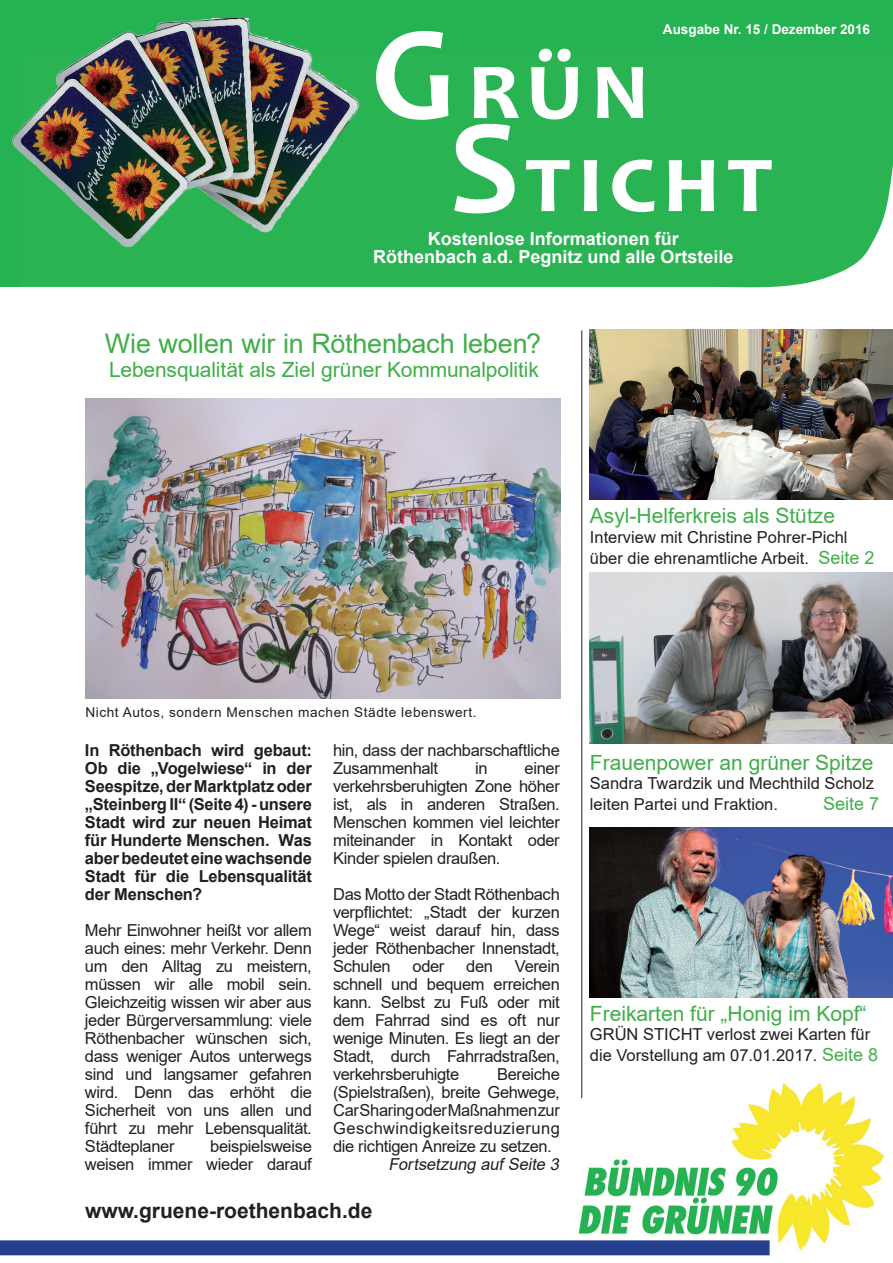
<style>
.page{position:relative;width:893px;height:1263px;background:#fff}
.page>*{position:absolute;margin:0;border:0;box-sizing:border-box;transform-origin:0 0}
.t1{font:700 97.5px/93px "Candara";letter-spacing:.08em;color:#fff}
.t2{font:27px "Arial";letter-spacing:-.005em;color:#40ae49}
.t3{font:21px "Arial";color:#40ae49}
.t4{font:700 21px "Arial";color:#231f20}
.t5{font:700 18px/18px "Arial";color:#fff;text-align:center}
.t6{font:18px "Arial";color:#40ae49}
.t7{font:16.5px/18px "Arial";letter-spacing:-.02em;color:#231f20;text-align:justify}
.t8{font:700 16.5px/18px "Arial";letter-spacing:-.015em;color:#231f20;text-align:justify}
.t9{font:16.5px/21px "Arial";color:#231f20}
.t10{font:italic 16.5px "Arial";color:#231f20}
.t11{font:13.5px "Arial";letter-spacing:.04em;color:#231f20}
.t12{font:700 13.5px "Arial";color:#fff}
.s1{font-size:135px}
.s2{font-size:18px;color:#40ae49}
</style>
<div class="page">
<img style="left:578px;top:1083px;width:306px;height:167px">
<div style="left:0;top:1240px;width:770px;height:15px;background:#253f8e"></div>
<div style="left:791px;top:0;width:102px;height:54px;background:#25b252"></div>
<div style="left:0;top:0;width:791px;height:96px;background:#25b252"></div>
<div style="left:22px;top:54px;width:871px;height:234px;background:#2ab353"></div>
<div style="left:0;top:0;width:22px;height:287px;background:#25b252"></div>
<img style="left:590px;top:329px;width:303px;height:170px">
<hr style="left:581px;top:330px;width:1px;height:768px;background:#231f20">
<img style="left:85px;top:398px;width:475px;height:300px">
<img style="left:590px;top:827px;width:303px;height:170px">
<img style="left:590px;top:573px;width:303px;height:170px">
<img style="left:13px;top:18px;width:355px;height:229px">
<p class="t12" style="left:663px;top:19px;width:209px">Ausgabe Nr. 15 / Dezember 2016</p>
<h1 class="t1" style="left:449px;top:39px;width:325px;text-indent:-78px"><span class="s1">G</span>rün<br><span class="s1">S</span>ticht</h1>
<p class="t5" style="left:373px;top:230px;width:362px">Kostenlose Informationen für<br>Röthenbach a.d. Pegnitz und alle Ortsteile</p>
<h2 class="t2" style="left:105px;top:325px;width:438px">Wie wollen wir in Röthenbach leben?</h2>
<p class="t3" style="left:109px;top:355px;width:431px">Lebensqualität als Ziel grüner Kommunalpolitik</p>
<p class="t3" style="left:590px;top:501px;width:247px">Asyl-Helferkreis als Stütze</p>
<p class="t9" style="left:590px;top:526px;width:286px">Interview mit Christine Pohrer-Pichl über die ehrenamtliche Arbeit. <span class="s2">Seite 2</span></p>
<p class="t11" style="left:85px;top:702px;width:392px">Nicht Autos, sondern Menschen machen Städte lebenswert.</p>
<p class="t8" style="left:85px;top:741px;width:228px">In Röthenbach wird gebaut:<br>Ob die „Vogelwiese“ in der Seespitze, der Marktplatz oder „Steinberg II“ (Seite 4) - unsere Stadt wird zur neuen Heimat für Hunderte Menschen. Was aber bedeutet eine wachsende Stadt für die Lebensqualität der Menschen?</p>
<p class="t7" style="left:85px;top:921px;width:228px">Mehr Einwohner heißt vor allem auch eines: mehr Verkehr. Denn um den Alltag zu meistern, müssen wir alle mobil sein.<br>Gleichzeitig wissen wir aber aus jeder Bürgerversammlung: viele Röthenbacher wünschen sich, dass weniger Autos unterwegs sind und langsamer gefahren wird. Denn das erhöht die Sicherheit von uns allen und führt zu mehr Lebensqualität.<br>Städteplaner</p>
<p class="t7" style="left:85px;top:1137px;width:228px;text-align:right">beispielsweise<br>weisen immer wieder darauf</p>
<p class="t7" style="left:333px;top:741px;width:228px">hin, dass der nachbarschaftliche<br>Zusammenhalt</p>
<p class="t7" style="left:333px;top:759px;width:228px;text-indent:192px">einer verkehrsberuhigten Zone höher ist, als in anderen Straßen.<br>Menschen kommen viel leichter miteinander in Kontakt oder Kinder spielen draußen.</p>
<p class="t7" style="left:333px;top:885px;width:228px">Das Motto der Stadt Röthenbach verpflichtet: „Stadt der kurzen Wege“ weist darauf hin, dass jeder Röthenbacher Innenstadt, Schulen</p>
<p class="t7" style="left:475px;top:759px;width:14px">in</p>
<p class="t7" style="left:333px;top:957px;width:228px;text-indent:182px">Verein schnell und bequem erreichen kann. Selbst zu Fuß oder mit dem Fahrrad sind es oft nur wenige Minuten. Es liegt an der Stadt, durch Fahrradstraßen, verkehrsberuhigte</p>
<p class="t7" style="left:412px;top:957px;width:34px">oder</p>
<p class="t7" style="left:466px;top:957px;width:28px">den</p>
<p class="t7" style="left:333px;top:1065px;width:228px;text-indent:164px">Bereiche (Spielstraßen), breite Gehwege, Car Sharing oder Maßnahmen zur Geschwindigkeitsreduzierung die richtigen Anreize zu setzen.</p>
<p class="t10" style="left:388px;top:1153px;width:176px">Fortsetzung aufSeite 3</p>
<p class="t4" style="left:85px;top:1195px;width:289px">www.gruene-roethenbach.de</p>
<p class="t3" style="left:590px;top:748px;width:285px">Frauenpower an grüner Spitze</p>
<p class="t9" style="left:590px;top:773px;width:285px">Sandra Twardzik und Mechthild Scholz leiten Partei und Fraktion.</p>
<p class="t6" style="left:823px;top:791px;width:58px">Seite 7</p>
<p class="t3" style="left:590px;top:999px;width:278px">Freikarten für „Honig im Kopf“</p>
<p class="t9" style="left:590px;top:1024px;width:290px">GRÜN STICHT verlost zwei Karten für die Vorstellung am 07.01.2017. <span class="s2">Seite 8</span></p>
</div>
